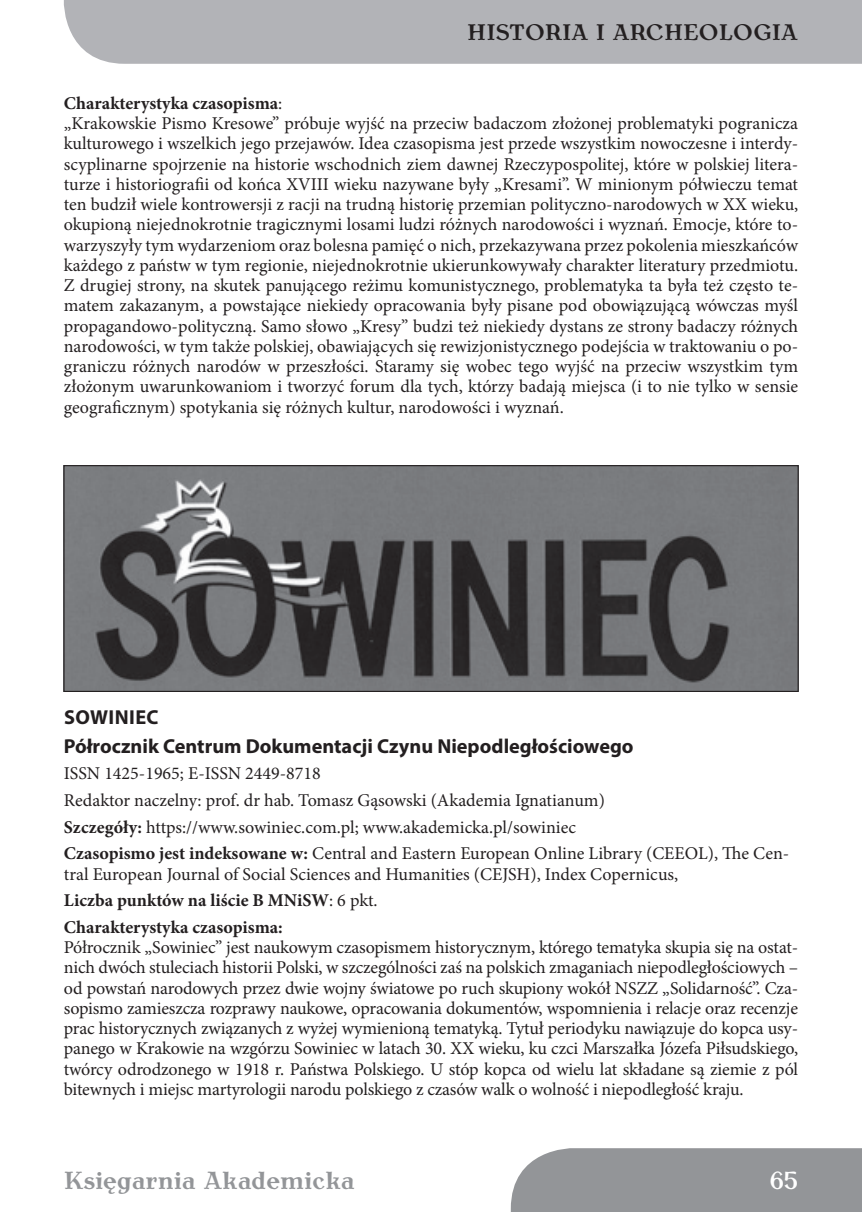
<style>
.page{position:relative;width:862px;height:1212px;background:#fff}
.page>*{position:absolute;margin:0;border:0;box-sizing:border-box;transform-origin:0 0}
.t1{font:700 24.75px "Antykwa Torunska";color:#939598}
.t2{font:700 24.75px "Antykwa Torunska";color:#fff}
.t3{font:700 22.5px "Antykwa Torunska";color:#231f20}
.t4{font:700 20.25px/28.8px "Myriad Pro";color:#231f20}
.t5{font:18px/20.2px "Minion Pro";color:#231f20}
.s1{font-weight:700}
</style>
<div class="page">
<div style="left:510px;top:1148px;width:351px;height:64px;background:#939598"></div>
<div style="left:64px;top:0;width:797px;height:64px;background:#b2b3b7"></div>
<img style="left:65px;top:467px;width:731px;height:223px">
<div style="left:63px;top:465px;width:735px;height:227px;border:1px solid #231f20"></div>
<p class="t3" style="left:467px;top:16px;width:332px">HISTORIA I ARCHEOLOGIA</p>
<p class="t5" style="left:64px;top:93px;width:735px"><span class="s1">Charakterystyka czasopisma</span>:<br>„Krakowskie Pismo Kresowe” próbuje wyjść na przeciw badaczom złożonej problematyki pogranicza kulturowego i wszelkich jego przejawów. Idea czasopisma jest przede wszystkim nowoczesne i interdy&shy;scyplinarne spojrzenie na historie wschodnich ziem dawnej Rzeczypospolitej, które w polskiej litera&shy;turze i historiografii od końca XVIII wieku nazywane były „Kresami”. W minionym półwieczu temat ten budził wiele kontrowersji z racji na trudną historię przemian polityczno-narodowych w XX wieku, okupioną niejednokrotnie tragicznymi losami ludzi różnych narodowości i wyznań. Emocje, które to&shy;warzyszyły tym wydarzeniom oraz bolesna pamięć o nich, przekazywana przez pokolenia mieszkańców każdego z państw w tym regionie, niejednokrotnie ukierunkowywały charakter literatury przedmiotu.<br>Z drugiej strony, na skutek panującego reżimu komunistycznego, problematyka ta była też często te&shy;matem zakazanym, a powstające niekiedy opracowania były pisane pod obowiązującą wówczas myśl propagandowo-polityczną. Samo słowo „Kresy” budzi też niekiedy dystans ze strony badaczy różnych narodowości, w tym także polskiej, obawiających się rewizjonistycznego podejścia w traktowaniu o po&shy;graniczu różnych narodów w przeszłości. Staramy się wobec tego wyjść na przeciw wszystkim tym złożonym uwarunkowaniom i tworzyć forum dla tych, którzy badają miejsca (i to nie tylko w sensie geograficznym) spotykania się różnych kultur, narodowości i wyznań.</p>
<p class="t4" style="left:64px;top:702px;width:571px">Sowiniec<br>Półrocznik Centrum Dokumentacji Czynu Niepodległościowego</p>
<p class="t5" style="left:64px;top:760px;width:726px;line-height:26.6px">ISSN 1425-1965; E-ISSN 2449-8718<br>Redaktor naczelny: prof. dr hab. Tomasz Gąsowski (Akademia Ignatianum)<br><span class="s1">Szczegóły:</span> https://www.sowiniec.com.pl; www.akademicka.pl/sowiniec<br><span class="s1">Czasopismo jest indeksowane w:</span> Central and Eastern European Online Library (CEEOL), The Cen-</p>
<p class="t5" style="left:64px;top:860px;width:615px;line-height:26.6px">tral European Journal of Social Sciences and Humanities (CEJSH), Index Copernicus,<br><span class="s1">Liczba punktów na liście B MNiSW</span>: 6 pkt.<br><span class="s1">Charakterystyka czasopisma:</span></p>
<p class="t5" style="left:64px;top:937px;width:735px;text-align:justify">Półrocznik „Sowiniec” jest naukowym czasopismem historycznym, którego tematyka skupia się na ostat&shy;nich dwóch stuleciach historii Polski, w szczególności zaś na polskich zmaganiach niepodległościowych – od powstań narodowych przez dwie wojny światowe po ruch skupiony wokół NSZZ „Solidarność”. Cza&shy;sopismo zamieszcza rozprawy naukowe, opracowania dokumentów, wspomnienia i relacje oraz recenzje prac historycznych związanych z wyżej wymienioną tematyką. Tytuł periodyku nawiązuje do kopca usy&shy;panego w Krakowie na wzgórzu Sowiniec w latach 30. XX wieku, ku czci Marszałka Józefa Piłsudskiego, twórcy odrodzonego w 1918 r. Państwa Polskiego. U stóp kopca od wielu lat składane są ziemie z pól bitewnych i miejsc martyrologii narodu polskiego z czasów walk o wolność i niepodległość kraju.</p>
<h1 class="t1" style="left:64px;top:1162px;width:292px">Księgarnia Akademicka</h1>
<h1 class="t2" style="left:769px;top:1162px;width:30px">65</h1>
</div>
